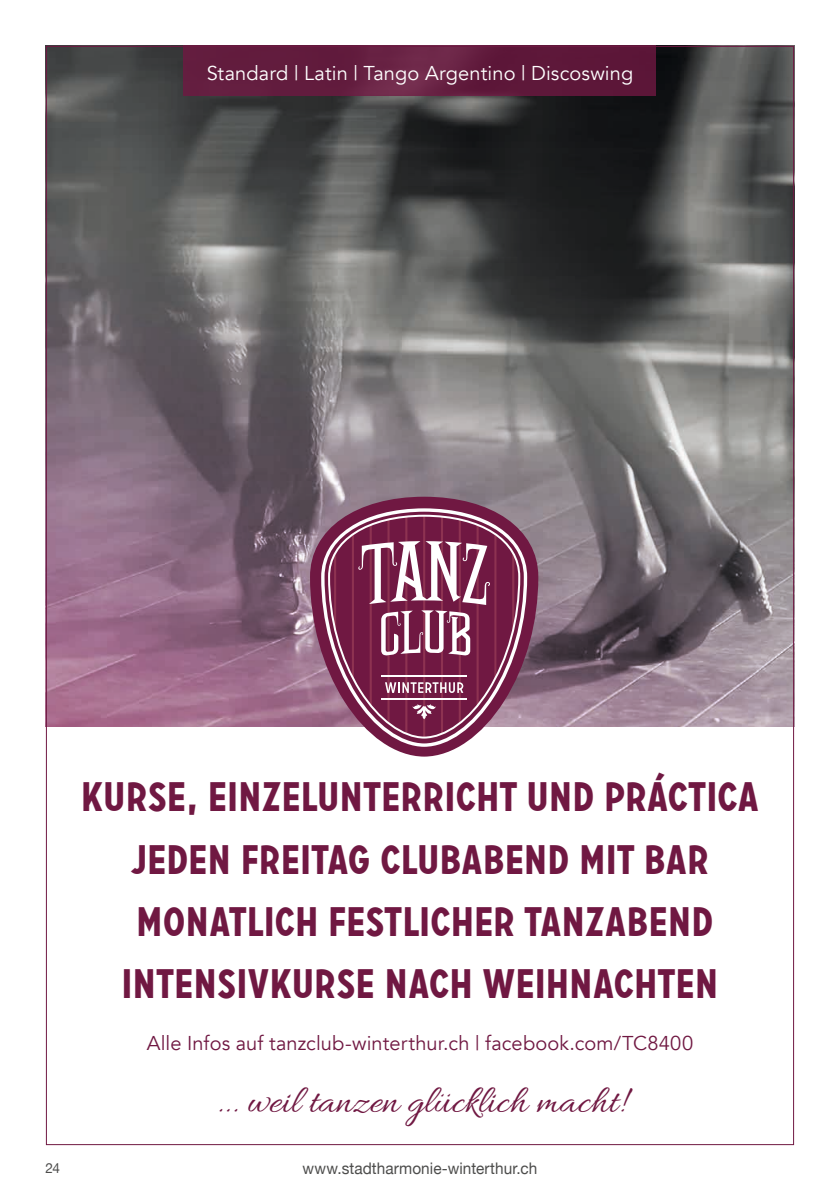
<style>
.page{position:relative;width:840px;height:1191px;background:#fff}
.page>*{position:absolute;margin:0;border:0;box-sizing:border-box;transform-origin:0 0}
.t1{font:700 41px/62.4px "Carrosserie";color:#701842;text-align:center}
.t2{font:40px "Allura";color:#701842}
.t3{font:20px "Avenir";letter-spacing:.005em;color:#701842}
.t4{font:20px "Avenir";letter-spacing:.005em;color:#fff}
.t5{font:16px "Helvetica Neue";letter-spacing:.005em;color:#4d4d4c;scale:.96 1}
.t6{font:14px "Helvetica Neue";color:#4d4d4c}
.s1{font-size:42px}
</style>
<div class="page">
<img style="left:46px;top:45px;width:748px;height:682px">
<svg style="left:310px;top:497px;width:228px;height:259px"></svg>
<svg style="left:321px;top:508px;width:206px;height:239px"></svg>
<svg style="left:328px;top:515px;width:192px;height:223px;background:#925271"></svg>
<svg style="left:351px;top:515px;width:145px;height:223px"></svg>
<svg style="left:184px;top:45px;width:472px;height:51px;background:#621c3e"></svg>
<p class="t4" style="left:206px;top:61px;width:428px">Standard | Latin | Tango Argentino | Discoswing</p>
<p class="t1" style="left:81px;top:765px;width:679px">KURSE, EINZELUNTERRICHT UND PRÁCTICA JEDEN FREITAG CLUBABEND MIT BAR MONATLICH FESTLICHER TANZABEND INTENSIVKURSE NACH WEIHNACHTEN</p>
<p class="t3" style="left:147px;top:1031px;width:547px">Alle Infos auf tanzclub-winterthur.ch | facebook.com/TC8400</p>
<p class="t2" style="left:215px;top:1079px;width:410px"><span class="s1">...</span> weil tanzen glücklich macht!</p>
<p class="t6" style="left:45px;top:1158px;width:16px">24</p>
<p class="t5" style="left:302px;top:1156px;width:246px">www.stadtharmonie-winterthur.ch</p>
</div>
